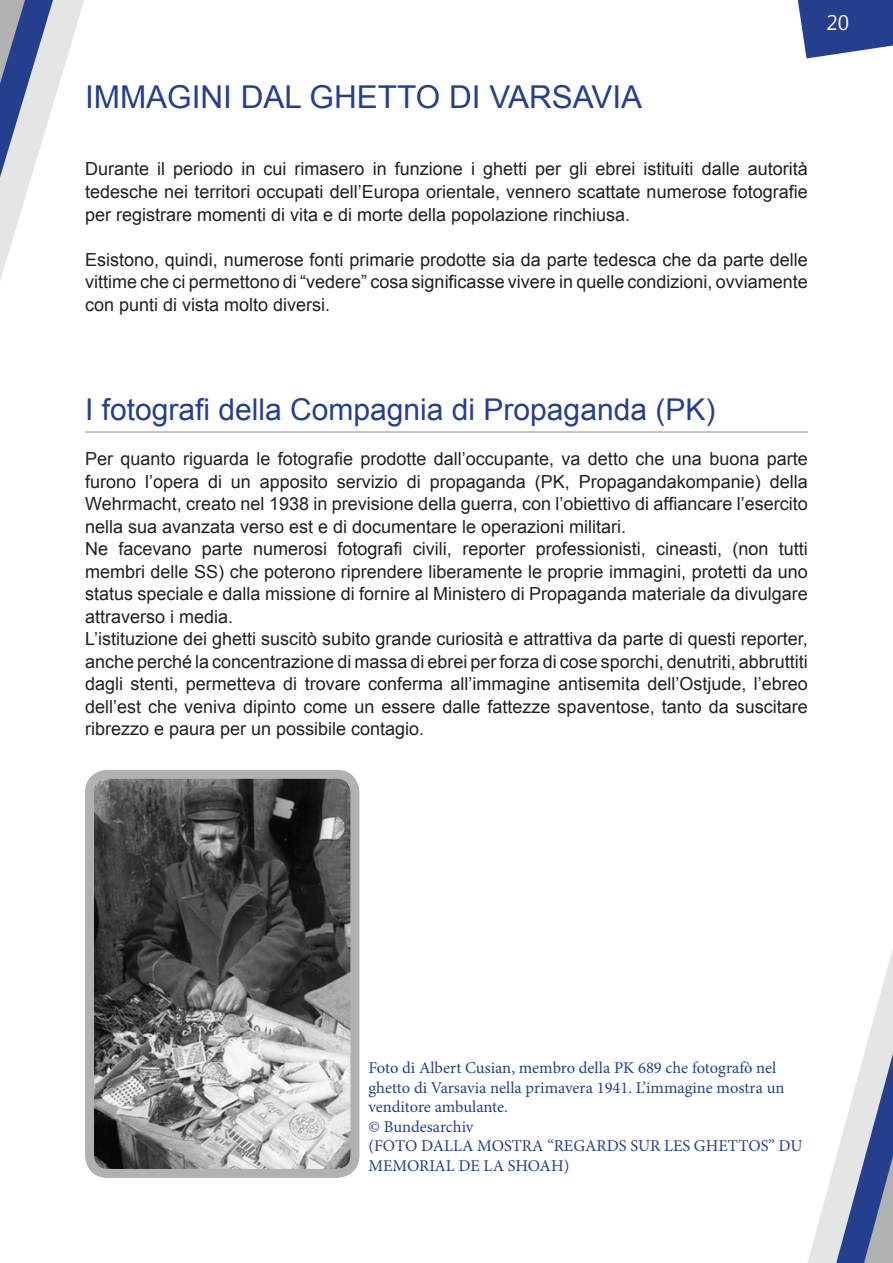
<style>
.page{position:relative;width:893px;height:1263px;background:#fff}
.page>*{position:absolute;margin:0;border:0;box-sizing:border-box;transform-origin:0 0}
.t1{font:31.5px "Arial";color:#253f8e}
.t2{font:30px "Arial";color:#253f8e}
.t3{font:21px "Segoe UI";color:#fff}
.t4{font:18px/22.5px "Arial";color:#231f20;text-align:justify}
.t5{font:16.5px/19.5px "Minion Pro";color:#253f8e}
</style>
<div class="page">
<svg style="left:0;top:0;width:84px;height:281px"></svg>
<svg style="left:808px;top:949px;width:85px;height:314px"></svg>
<svg style="left:797px;top:0;width:96px;height:59px"></svg>
<hr style="left:85px;top:431px;width:723px;height:2px;background:#b0b1b1">
<img style="left:95px;top:780px;width:254px;height:388px">
<div style="left:85px;top:770px;width:274px;height:408px;border:9px solid #b0b1b1;border-radius:18px"></div>
<p class="t3" style="left:827px;top:8px;width:24px">20</p>
<h1 class="t1" style="left:85px;top:76px;width:559px">IMMAGINI DAL GHETTO DI VARSAVIA</h1>
<p class="t4" style="left:85px;top:158px;width:724px">Durante il periodo in cui rimasero in funzione i ghetti per gli ebrei istituiti dalle autorità tedesche nei territori occupati dell’Europa orientale, vennero scattate numerose fotografie per registrare momenti di vita e di morte della popolazione rinchiusa.</p>
<p class="t4" style="left:85px;top:248px;width:724px">Esistono, quindi, numerose fonti primarie prodotte sia da parte tedesca che da parte delle vittime che ci permettono di “vedere” cosa significasse vivere in quelle condizioni, ovviamente con punti di vista molto diversi.</p>
<h2 class="t2" style="left:85px;top:390px;width:632px">I fotografi della Compagnia di Propaganda (PK)</h2>
<p class="t4" style="left:85px;top:448px;width:724px;text-align:left">Per quanto riguarda le fotografie prodotte dall’occupante, va detto che una buona parte furono l’opera di un apposito servizio di propaganda (PK, Propagandakompanie) della Wehrmacht, creato nel 1938 in previsione della guerra, con l’obiettivo di affiancare l’esercito nella sua avanzata verso est e di documentare le operazioni militari.<br>Ne facevano parte numerosi fotografi civili, reporter professionisti, cineasti, (non tutti membri delle SS) che poterono riprendere liberamente le proprie immagini, protetti da uno status speciale e dalla missione di fornire al Ministero di Propaganda materiale da divulgare attraverso i media.<br>L’istituzione dei ghetti suscitò subito grande curiosità e attrattiva da parte di questi reporter, anche perché la concentrazione di massa di ebrei per forza di cose sporchi, denutriti, abbruttiti dagli stenti, permetteva di trovare conferma all’immagine antisemita dell’Ostjude, l’ebreo dell’est che veniva dipinto come un essere dalle fattezze spaventose, tanto da suscitare ribrezzo e paura per un possibile contagio.</p>
<p class="t5" style="left:368px;top:1058px;width:436px">Foto di Albert Cusian, membro della PK 689 che fotografò nel ghetto di Varsavia nella primavera 1941. L’immagine mostra un venditore ambulante.<br>© Bundesarchiv<br>(FOTO DALLA MOSTRA “REGARDS SUR LES GHETTOS” DU MEMORIAL DE LA SHOAH)</p>
</div>
